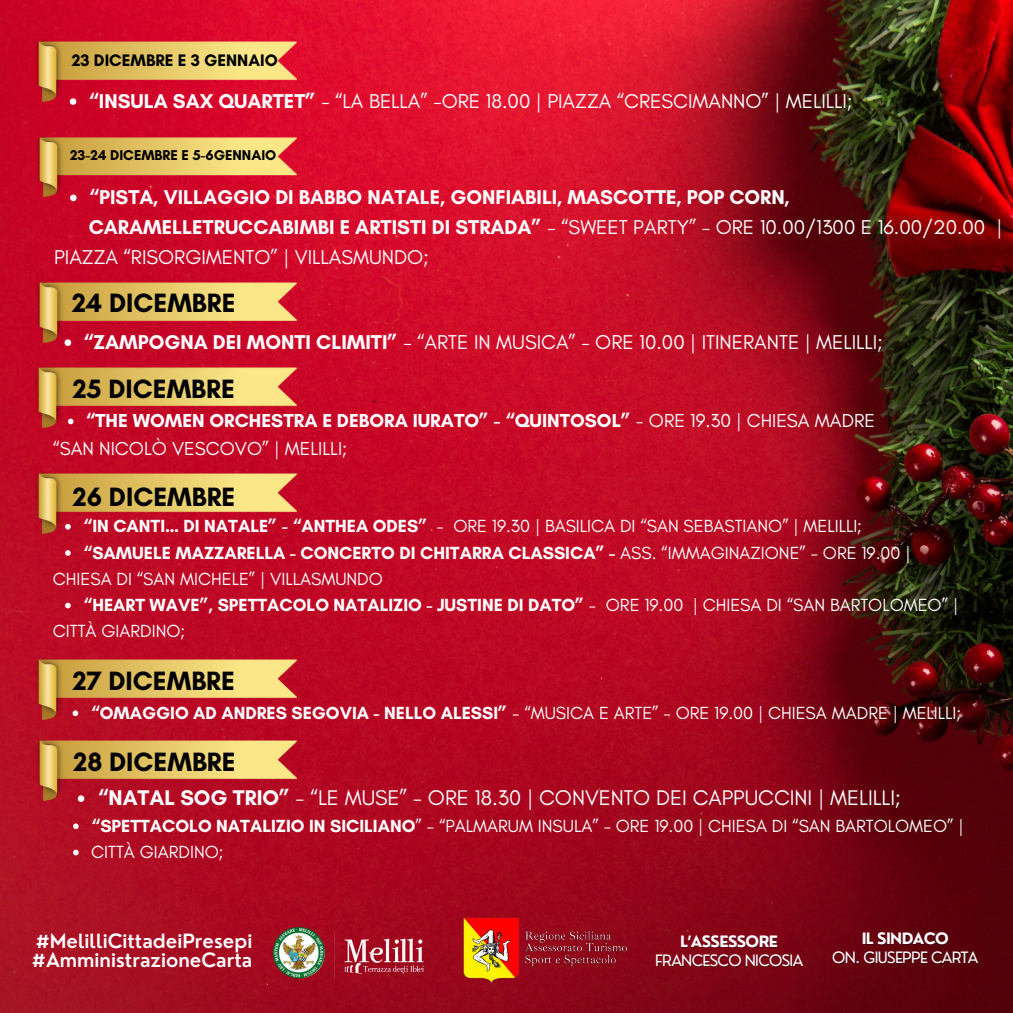
<style>
.page{position:relative;width:1013px;height:1013px;background:#fff}
.page>*{position:absolute;margin:0;border:0;box-sizing:border-box;transform-origin:0 0}
.t1{font:700 27px "Glacial Indifference";color:#000}
.t2{font:21.62px "Glacial Indifference";color:#fff}
.t3{font:20.38px "Glacial Indifference";color:#fff}
.t4{font:700 20.38px/30px "Glacial Indifference";color:#fff}
.t5{font:600 19.25px "Nourd";color:#fff}
.t6{font:700 19.12px "Glacial Indifference";color:#fff}
.t7{font:19.12px "Glacial Indifference";color:#fff}
.t8{font:17.88px "Glacial Indifference";color:#fff}
.t9{font:700 17.88px "Glacial Indifference";color:#fff}
.t10{font:700 17px "Glacial Indifference";color:#000}
.t11{font:15.25px "Nourd";letter-spacing:-.04em;color:#fff}
.t12{font:700 15.25px "Nourd";letter-spacing:-.04em;color:#fff}
.t13{font:700 14.5px "Glacial Indifference";color:#000}
.s1{font-weight:700}
.s2{font-weight:400}
</style>
<div class="page">
<img style="left:0;top:0;width:1012px;height:1012px">
<img style="left:327px;top:922px;width:102px;height:65px">
<img style="left:258px;top:913px;width:69px;height:83px">
<img style="left:464px;top:917px;width:61px;height:67px">
<img style="left:522px;top:927px;width:108px;height:43px">
<img style="left:33px;top:363px;width:263px;height:64px">
<img style="left:33px;top:470px;width:263px;height:63px">
<svg style="left:65px;top:524px;width:6px;height:5px"></svg>
<svg style="left:65px;top:550px;width:6px;height:6px"></svg>
<svg style="left:65px;top:602px;width:6px;height:6px"></svg>
<svg style="left:78px;top:800px;width:6px;height:2px"></svg>
<svg style="left:73px;top:823px;width:6px;height:6px"></svg>
<svg style="left:73px;top:849px;width:6px;height:6px"></svg>
<img style="left:33px;top:737px;width:264px;height:63px">
<img style="left:33px;top:279px;width:263px;height:63px">
<svg style="left:65px;top:339px;width:6px;height:7px"></svg>
<img style="left:33px;top:655px;width:263px;height:64px">
<img style="left:33px;top:133px;width:263px;height:64px">
<svg style="left:70px;top:194px;width:7px;height:7px"></svg>
<img style="left:33px;top:38px;width:263px;height:63px">
<svg style="left:70px;top:98px;width:6px;height:7px"></svg>
<p class="t10" style="left:72px;top:50px;width:207px">23 DICEMBRE E 3 GENNAIO</p>
<p class="t3" style="left:88px;top:88px;width:765px"><span class="s1">“INSULA SAX QUARTET”</span> - “LA BELLA” -ORE 18.00 | PIAZZA “CRESCIMANNO” | MELILLI;</p>
<p class="t13" style="left:70px;top:146px;width:208px">23-24 DICEMBRE E 5-6GENNAIO</p>
<p class="t4" style="left:89px;top:182px;width:915px">“PISTA, VILLAGGIO DI BABBO NATALE, GONFIABILI, MASCOTTE, POP CORN,<br>CARAMELLETRUCCABIMBI E ARTISTI DI STRADA” <span class="s2">- “SWEET PARTY” - ORE 10.00/1300 E 16.00/20.00 |</span></p>
<p class="t3" style="left:54px;top:245px;width:376px">PIAZZA “RISORGIMENTO” | VILLASMUNDO;</p>
<p class="t1" style="left:72px;top:286px;width:165px">24 DICEMBRE</p>
<p class="t3" style="left:83px;top:329px;width:801px"><span class="s1">“ZAMPOGNA DEI MONTI CLIMITI”</span> - “ARTE IN MUSICA” - ORE 10.00 | ITINERANTE | MELILLI;</p>
<p class="t1" style="left:73px;top:372px;width:163px">25 DICEMBRE</p>
<p class="t6" style="left:85px;top:409px;width:791px">“THE WOMEN ORCHESTRA E DEBORA IURATO” - “QUINTOSOL” <span class="s2">- ORE 19.30 | CHIESA MADRE</span></p>
<p class="t7" style="left:53px;top:437px;width:296px">“SAN NICOLÒ VESCOVO” | MELILLI;</p>
<p class="t1" style="left:73px;top:480px;width:164px">26 DICEMBRE</p>
<p class="t8" style="left:83px;top:515px;width:780px"><span class="s1">“IN CANTI… DI NATALE” - “ANTHEA ODES”</span> - ORE 19.30 | BASILICA DI “SAN SEBASTIANO” | MELILLI;</p>
<p class="t9" style="left:83px;top:541px;width:828px">“SAMUELE MAZZARELLA - CONCERTO DI CHITARRA CLASSICA” - <span class="s2">ASS. “IMMAGINAZIONE” - ORE 19.00 |</span></p>
<p class="t8" style="left:53px;top:568px;width:331px">CHIESA DI “SAN MICHELE” | VILLASMUNDO</p>
<p class="t9" style="left:83px;top:594px;width:876px">“HEART WAVE”, SPETTACOLO NATALIZIO - JUSTINE DI DATO” <span class="s2">- ORE 19.00 | CHIESA DI “SAN BARTOLOMEO” |</span></p>
<p class="t8" style="left:53px;top:620px;width:134px">CITTÀ GIARDINO;</p>
<p class="t1" style="left:73px;top:664px;width:163px">27 DICEMBRE</p>
<p class="t8" style="left:91px;top:702px;width:871px"><span class="s1">“OMAGGIO AD ANDRES SEGOVIA - NELLO ALESSI”</span> - “MUSICA E ARTE” - ORE 19.00 | CHIESA MADRE | MELILLI;</p>
<p class="t1" style="left:73px;top:745px;width:164px">28 DICEMBRE</p>
<p class="t2" style="left:98px;top:784px;width:804px"><span class="s1">“NATAL SOG TRIO”</span> - “LE MUSE” - ORE 18.30 | CONVENTO DEI CAPPUCCINI | MELILLI;</p>
<p class="t8" style="left:91px;top:815px;width:873px"><span class="s1">“SPETTACOLO NATALIZIO IN SICILIANO</span>” - “PALMARUM INSULA” - ORE 19.00 | CHIESA DI “SAN BARTOLOMEO” |</p>
<p class="t8" style="left:91px;top:841px;width:134px">CITTÀ GIARDINO;</p>
<p class="t5" style="left:36px;top:928px;width:218px">#MelilliCittadeiPresepi</p>
<p class="t5" style="left:32px;top:948px;width:222px">#AmministrazioneCarta</p>
<p class="t12" style="left:680px;top:931px;width:99px">L’ASSESSORE</p>
<p class="t11" style="left:655px;top:950px;width:150px">FRANCESCO NICOSIA</p>
<p class="t12" style="left:861px;top:929px;width:89px">IL SINDACO</p>
<p class="t11" style="left:832px;top:947px;width:148px">ON. GIUSEPPE CARTA</p>
</div>
